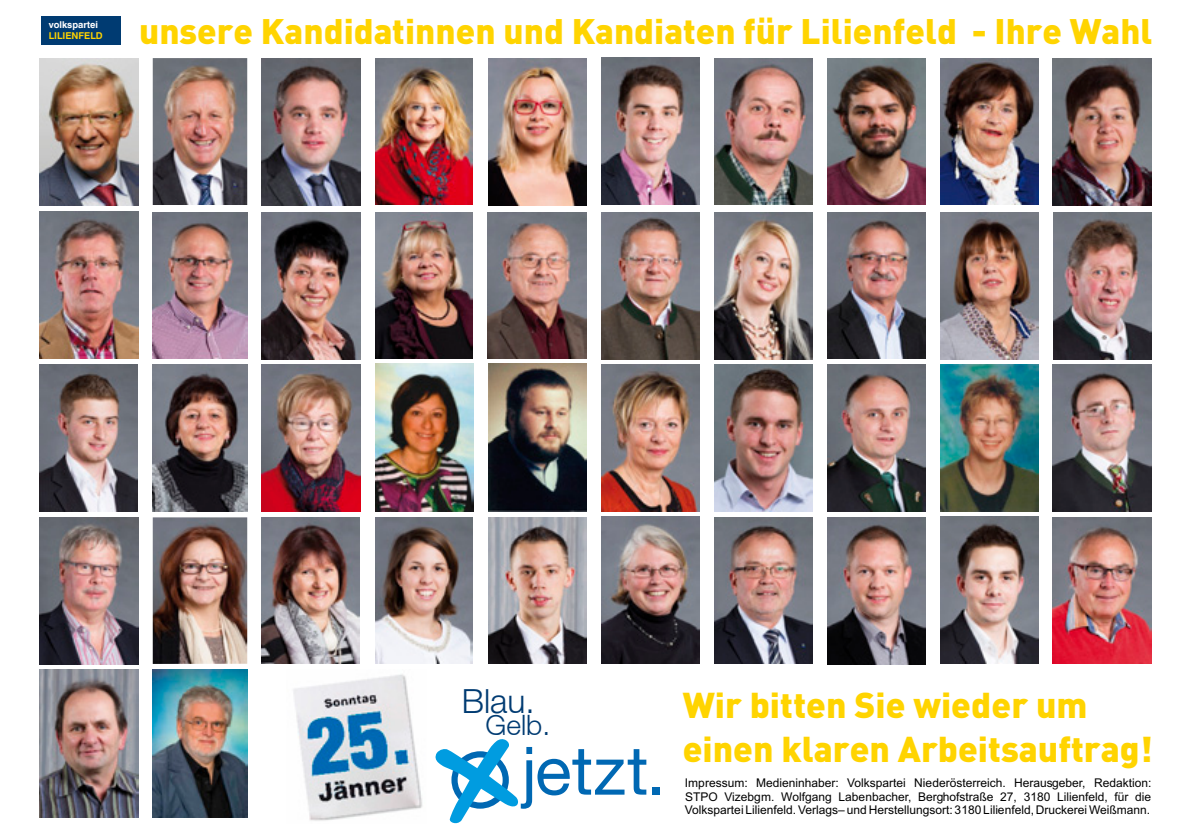
<style>
.page{position:relative;width:1191px;height:840px;background:#fff}
.page>*{position:absolute;margin:0;border:0;box-sizing:border-box;transform-origin:0 0}
.t1{font:67.6px "Helvetica Neue";letter-spacing:.005em;color:#0068b3}
.t2{font:900 35.4px/43.6px "DIN";color:#ffd400}
.t3{font:900 35px "DIN";color:#ffd400}
.t4{font:300 33.4px "Helvetica Neue LT";color:#003b72}
.t5{font:300 28.2px "Helvetica Neue LT";color:#003b72}
.t6{font:12px/13.4px "Arial";color:#000;text-align:justify}
.t7{font:700 9.4px "Swiss 721 BT";color:#fff}
.t8{font:700 9.4px "Swiss 721 BT";color:#ffd400}
</style>
<div class="page">
<div style="left:41px;top:16px;width:80px;height:28px;background:#003b72"></div>
<img style="left:40px;top:58px;width:98px;height:148px">
<img style="left:153px;top:58px;width:94px;height:147px">
<img style="left:375px;top:58px;width:98px;height:147px">
<img style="left:262px;top:58px;width:98px;height:147px">
<img style="left:488px;top:58px;width:98px;height:148px">
<img style="left:601px;top:57px;width:98px;height:147px">
<img style="left:714px;top:58px;width:98px;height:147px">
<img style="left:827px;top:58px;width:98px;height:147px">
<img style="left:941px;top:58px;width:97px;height:147px">
<img style="left:40px;top:212px;width:98px;height:146px">
<img style="left:1053px;top:58px;width:98px;height:147px">
<img style="left:262px;top:212px;width:98px;height:147px">
<img style="left:153px;top:212px;width:94px;height:146px">
<img style="left:487px;top:212px;width:99px;height:146px">
<img style="left:375px;top:212px;width:98px;height:146px">
<img style="left:714px;top:212px;width:98px;height:147px">
<img style="left:601px;top:212px;width:98px;height:147px">
<img style="left:827px;top:212px;width:98px;height:146px">
<img style="left:1053px;top:212px;width:98px;height:147px">
<img style="left:940px;top:212px;width:98px;height:147px">
<img style="left:153px;top:364px;width:94px;height:147px">
<img style="left:40px;top:364px;width:98px;height:147px">
<img style="left:375px;top:363px;width:98px;height:148px">
<img style="left:262px;top:364px;width:98px;height:147px">
<img style="left:714px;top:364px;width:98px;height:147px">
<img style="left:601px;top:364px;width:98px;height:147px">
<img style="left:488px;top:363px;width:99px;height:148px">
<img style="left:1053px;top:364px;width:98px;height:147px">
<img style="left:827px;top:364px;width:98px;height:147px">
<img style="left:940px;top:364px;width:98px;height:147px">
<img style="left:153px;top:517px;width:94px;height:146px">
<img style="left:40px;top:517px;width:98px;height:146px">
<img style="left:375px;top:517px;width:98px;height:146px">
<img style="left:262px;top:517px;width:98px;height:146px">
<img style="left:601px;top:516px;width:98px;height:147px">
<img style="left:488px;top:517px;width:98px;height:146px">
<img style="left:827px;top:517px;width:98px;height:147px">
<img style="left:714px;top:517px;width:98px;height:146px">
<img style="left:940px;top:516px;width:98px;height:147px">
<img style="left:152px;top:669px;width:95px;height:147px">
<img style="left:40px;top:669px;width:98px;height:147px">
<img style="left:1053px;top:517px;width:98px;height:146px">
<svg style="left:435px;top:739px;width:83px;height:85px"></svg>
<img style="left:293px;top:674px;width:130px;height:147px">
<p class="t7" style="left:49px;top:20px;width:51px">volkspartei</p>
<p class="t8" style="left:49px;top:32px;width:55px">LILIENFELD</p>
<h3 class="t3" style="left:139px;top:8px;width:1014px">unsere Kandidatinnen und Kandiaten für Lilienfeld - Ihre Wahl</h3>
<h3 class="t4" style="left:462px;top:688px;width:74px">Blau.</h3>
<h3 class="t5" style="left:485px;top:714px;width:66px">Gelb.</h3>
<h1 class="t1" style="left:522px;top:745px;width:145px">jetzt.</h1>
<h2 class="t2" style="left:683px;top:681px;width:471px">Wir bitten Sie wieder um einen klaren Arbeitsauftrag!</h2>
<p class="t6" style="left:685px;top:777px;width:468px">Impressum: Medieninhaber: Volkspartei Niederösterreich. Herausgeber, Redaktion:<br>STPO Vizebgm. Wolfgang Labenbacher, Berghofstraße 27, 3180 Lilienfeld, für die Volkspartei Lilienfeld. Verlags– und Herstellungsort: 3180 Lilienfeld, Druckerei Weißmann.</p>
</div>
